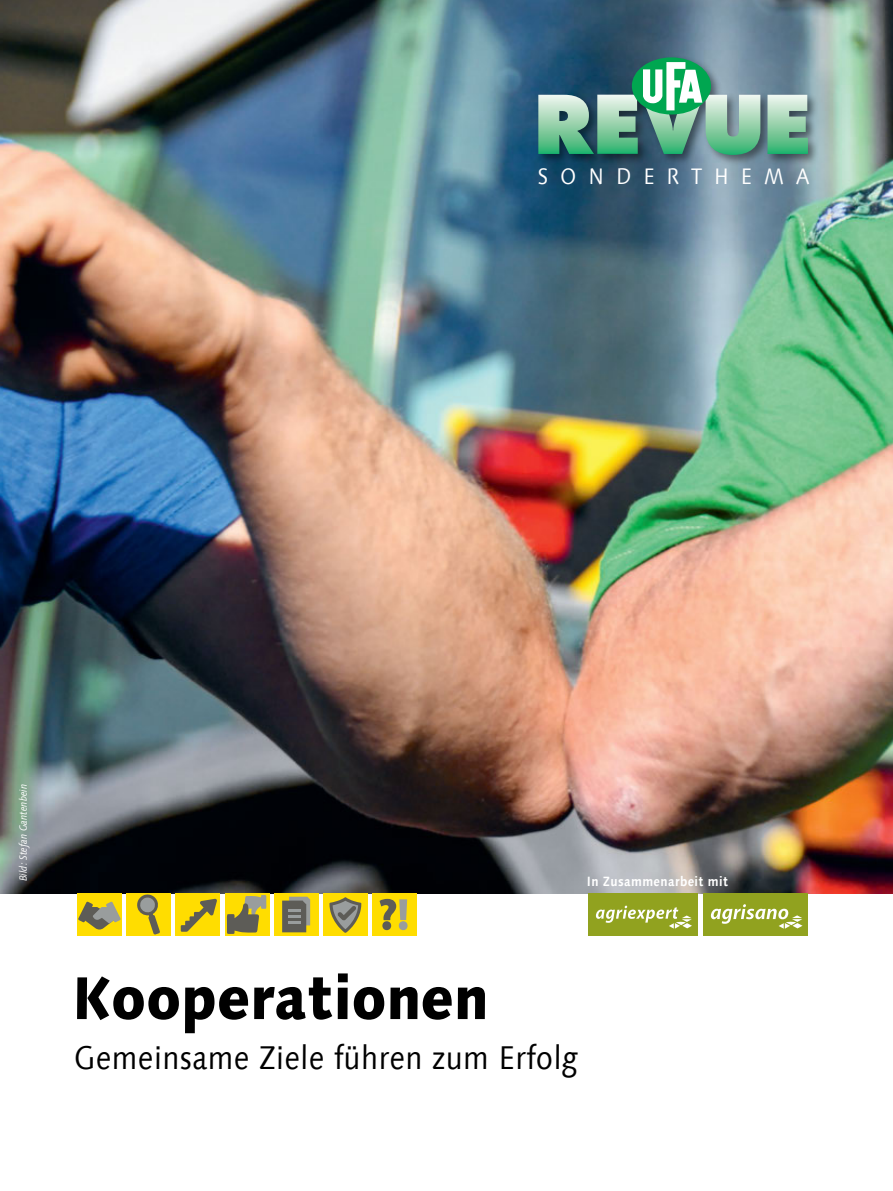
<style>
.page{position:relative;width:893px;height:1191px;background:#fff}
.page>*{position:absolute;margin:0;border:0;box-sizing:border-box;transform-origin:0 0}
.t1{font:800 60px "Linotype Syntax Com";letter-spacing:.005em;color:#000;scale:.9 1}
.t2{font:33px "Linotype Syntax Com";letter-spacing:.015em;color:#000;scale:.9 1}
.t3{font:22.5px "Linotype Syntax Com";letter-spacing:.59em;color:#fff;scale:.9 1}
.t4{font:700 13.5px "Linotype Syntax Com";letter-spacing:.03em;color:#fff;scale:.9 1}
.t5{font:italic 10.5px "Linotype Syntax Com";color:#fff;scale:.9 1}
</style>
<div class="page">
<img style="left:0;top:0;width:893px;height:893px">
<div style="left:588px;top:893px;width:110px;height:43px;background:#91a21f"></div>
<svg style="left:596px;top:905px;width:96px;height:23px"></svg>
<div style="left:703px;top:893px;width:105px;height:43px;background:#91a21f"></div>
<svg style="left:711px;top:904px;width:91px;height:24px"></svg>
<div style="left:77px;top:893px;width:44px;height:43px;background:#fd0"></div>
<svg style="left:78px;top:901px;width:43px;height:28px"></svg>
<div style="left:127px;top:893px;width:44px;height:43px;background:#fd0"></div>
<svg style="left:137px;top:894px;width:23px;height:40px"></svg>
<div style="left:176px;top:893px;width:44px;height:43px;background:#fd0"></div>
<svg style="left:181px;top:898px;width:36px;height:33px"></svg>
<div style="left:225px;top:893px;width:44px;height:43px;background:#fd0"></div>
<svg style="left:226px;top:895px;width:41px;height:39px"></svg>
<div style="left:274px;top:893px;width:44px;height:43px;background:#fd0"></div>
<svg style="left:282px;top:896px;width:28px;height:36px"></svg>
<div style="left:323px;top:893px;width:44px;height:43px;background:#fd0"></div>
<svg style="left:329px;top:897px;width:32px;height:35px"></svg>
<div style="left:373px;top:893px;width:44px;height:43px;background:#fd0"></div>
<svg style="left:380px;top:899px;width:28px;height:31px"></svg>
<div style="left:536px;top:55px;width:283px;height:111px;background:#000;opacity:.45"></div>
<svg style="left:767px;top:95px;width:41px;height:59px"></svg>
<svg style="left:632px;top:57px;width:79px;height:57px"></svg>
<svg style="left:538px;top:62px;width:222px;height:93px"></svg>
<p class="t3" style="left:538px;top:162px;width:304px">SONDERTHEMA</p>
<p class="t5" style="left:17px;top:881px;width:110px;rotate:-90deg">Bild: Stefan Gantenbein</p>
<p class="t4" style="left:587px;top:873px;width:158px">In Zusammenarbeit mit</p>
<h1 class="t1" style="left:72px;top:959px;width:463px">Kooperationen</h1>
<p class="t2" style="left:74px;top:1036px;width:561px">Gemeinsame Ziele führen zum Erfolg</p>
</div>
